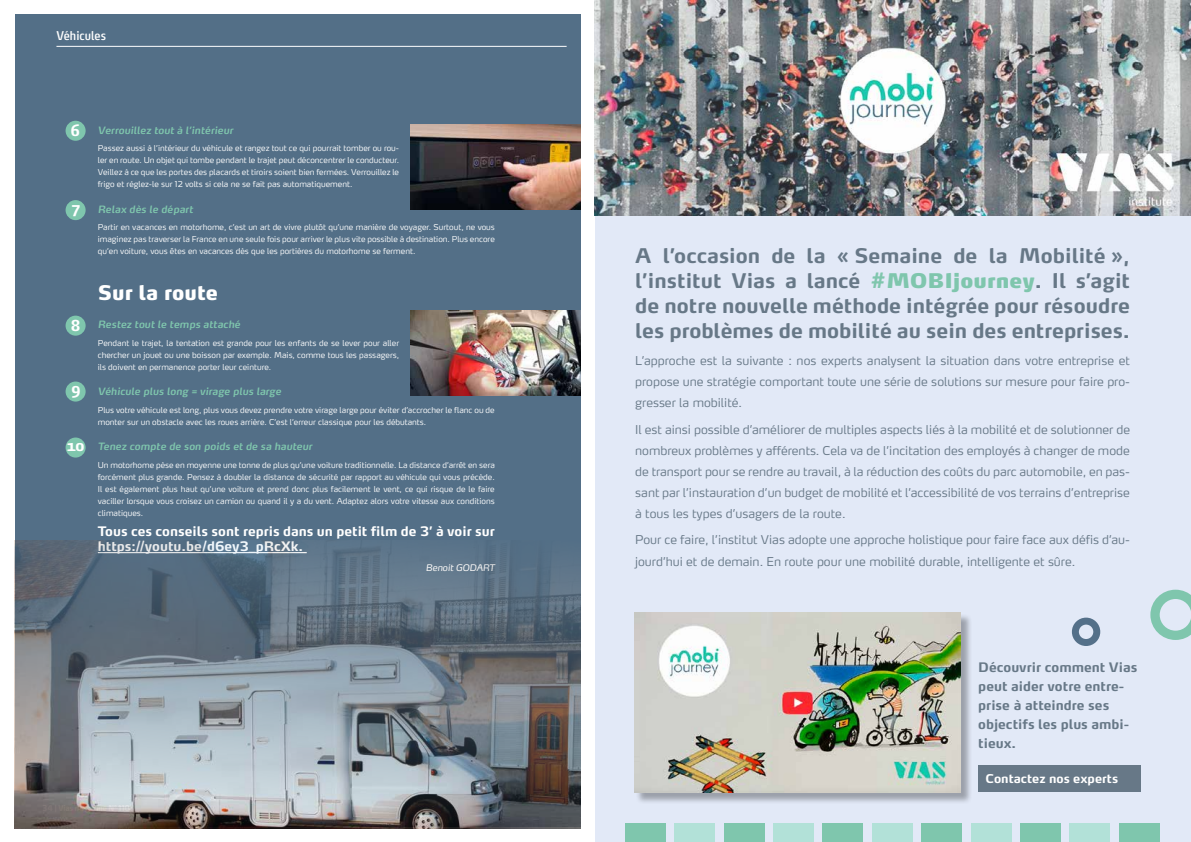
<style>
.page{position:relative;width:1191px;height:842px;background:#fff}
.page>*{position:absolute;margin:0;border:0;box-sizing:border-box;transform-origin:0 0}
.t1{font:700 20px/25px "Max OT";color:#677887;text-align:justify}
.t2{font:900 20px "Max OT";color:#fff}
.t3{font:700 15px "Max OT";color:#fff}
.t4{font:700 13px/19px "Max OT";color:#677887}
.t5{font:700 13px/15px "Max OT";color:#fff}
.t6{font:300 12px/21px "Max OT";color:#677887;text-align:justify}
.t7{font:700 12px "Max OT";color:#fff}
.t8{font:condensed 12px "Max OT";color:#fff}
.t9{font:italic 600 10px "Max OT";color:#7fc6ad}
.t10{font:italic 9px "Max OT";letter-spacing:-.01em;color:#fff}
.t11{font:300 8px/12px "Max OT";color:#fff;text-align:justify}
.s1{font-weight:900;color:#7fc6ad}
</style>
<div class="page">
<div style="left:15px;top:14px;width:565px;height:812px;background:#536f87"></div>
<div style="left:595px;top:204px;width:596px;height:638px;background:#e2e9f7"></div>
<img style="left:594px;top:1px;width:597px;height:214px">
<div style="left:636px;top:614px;width:336px;height:191px;background:#000;opacity:.31"></div>
<img style="left:634px;top:612px;width:326px;height:180px">
<div style="left:978px;top:765px;width:162px;height:27px;background:#677887"></div>
<div style="left:1071px;top:618px;width:29px;height:28px;border:7px solid #547089;border-radius:50%"></div>
<svg style="left:1150px;top:590px;width:41px;height:50px"></svg>
<div style="left:625px;top:824px;width:40px;height:18px;background:#7fc6ad"></div>
<div style="left:674px;top:824px;width:41px;height:18px;background:#b2e1d8"></div>
<div style="left:724px;top:824px;width:40px;height:18px;background:#7fc6ad"></div>
<div style="left:773px;top:824px;width:40px;height:18px;background:#b2e1d8"></div>
<div style="left:822px;top:824px;width:41px;height:18px;background:#7fc6ad"></div>
<div style="left:872px;top:824px;width:40px;height:18px;background:#b2e1d8"></div>
<div style="left:921px;top:824px;width:41px;height:18px;background:#7fc6ad"></div>
<div style="left:970px;top:824px;width:41px;height:18px;background:#b2e1d8"></div>
<div style="left:1020px;top:824px;width:40px;height:18px;background:#7fc6ad"></div>
<div style="left:1069px;top:824px;width:41px;height:18px;background:#b2e1d8"></div>
<div style="left:1119px;top:824px;width:40px;height:18px;background:#7fc6ad"></div>
<img style="left:410px;top:310px;width:170px;height:85px">
<img style="left:410px;top:125px;width:170px;height:85px">
<div style="left:66px;top:121px;width:20px;height:20px;background:#7fc6ad;border-radius:50%"></div>
<div style="left:66px;top:200px;width:20px;height:20px;background:#7fc6ad;border-radius:50%"></div>
<div style="left:66px;top:316px;width:20px;height:20px;background:#7fc6ad;border-radius:50%"></div>
<div style="left:66px;top:381px;width:20px;height:21px;background:#7fc6ad;border-radius:50%"></div>
<div style="left:66px;top:437px;width:20px;height:21px;background:#7fc6ad;border-radius:50%"></div>
<img style="left:15px;top:540px;width:565px;height:288px">
<hr style="left:56px;top:46px;width:510px;height:1px;background:#fff">
<h3 class="t8" style="left:56px;top:28px;width:51px">Véhicules</h3>
<h2 class="t3" style="left:70px;top:121px;width:12px">6</h2>
<h2 class="t3" style="left:71px;top:197px;width:12px">7</h2>
<h2 class="t3" style="left:70px;top:315px;width:12px">8</h2>
<h2 class="t3" style="left:71px;top:379px;width:12px">9</h2>
<h2 class="t3" style="left:66px;top:436px;width:21px">10</h2>
<p class="t9" style="left:98px;top:123px;width:137px">Verrouillez tout à l’intérieur</p>
<p class="t11" style="left:98px;top:142px;width:303px">Passez aussi à l’intérieur du véhicule et rangez tout ce qui pourrait tomber ou rou&shy;ler en route. Un objet qui tombe pendant le trajet peut déconcentrer le conducteur.<br>Veillez à ce que les portes des placards et tiroirs soient bien fermées. Verrouillez le frigo et réglez-le sur 12 volts si cela ne se fait pas automatiquement.</p>
<p class="t9" style="left:98px;top:202px;width:97px">Relax dès le départ</p>
<p class="t11" style="left:98px;top:221px;width:398px">Partir en vacances en motorhome, c’est un art de vivre plutôt qu’une manière de voyager. Surtout, ne vous imaginez pas traverser la France en une seule fois pour arriver le plus vite possible à destination. Plus encore qu’en voiture, vous êtes en vacances dès que les portières du motorhome se ferment.</p>
<h1 class="t2" style="left:98px;top:279px;width:122px">Sur la route</h1>
<p class="t9" style="left:98px;top:318px;width:144px">Restez tout le temps attaché</p>
<p class="t11" style="left:98px;top:337px;width:303px">Pendant le trajet, la tentation est grande pour les enfants de se lever pour aller chercher un jouet ou une boisson par exemple. Mais, comme tous les passagers, ils doivent en permanence porter leur ceinture.</p>
<p class="t9" style="left:98px;top:385px;width:185px">Véhicule plus long = virage plus large</p>
<p class="t11" style="left:98px;top:404px;width:398px">Plus votre véhicule est long, plus vous devez prendre votre virage large pour éviter d’accrocher le flanc ou de monter sur un obstacle avec les roues arrière. C’est l’erreur classique pour les débutants.</p>
<p class="t9" style="left:98px;top:440px;width:216px">Tenez compte de son poids et de sa hauteur</p>
<p class="t11" style="left:98px;top:459px;width:398px">Un motorhome pèse en moyenne une tonne de plus qu’une voiture traditionnelle. La distance d’arrêt en sera forcément plus grande. Pensez à doubler la distance de sécurité par rapport au véhicule qui vous précède.<br>Il est également plus haut qu’une voiture et prend donc plus facilement le vent, ce qui risque de le faire vaciller lorsque vous croisez un camion ou quand il y a du vent. Adaptez alors votre vitesse aux conditions climatiques.</p>
<h3 class="t5" style="left:98px;top:524px;width:398px">Tous ces conseils sont repris dans un petit film de 3’ à voir sur https://youtu.be/d6ey3_pRcXk.</h3>
<p class="t10" style="left:426px;top:561px;width:70px">Benoit GODART</p>
<h1 class="t1" style="left:635px;top:243px;width:496px">A l’occasion de la « Semaine de la Mobilité », l’institut Vias a lancé <span class="s1">#MOBIjourney</span>. Il s’agit de notre nouvelle méthode intégrée pour résoudre les problèmes de mobilité au sein des entreprises.</h1>
<h3 class="t6" style="left:635px;top:350px;width:496px">L’approche est la suivante : nos experts analysent la situation dans votre entreprise et propose une stratégie comportant toute une série de solutions sur mesure pour faire pro&shy;gresser la mobilité.</h3>
<p class="t6" style="left:635px;top:419px;width:496px">Il est ainsi possible d’améliorer de multiples aspects liés à la mobilité et de solutionner de nombreux problèmes y afférents. Cela va de l’incitation des employés à changer de mode de transport pour se rendre au travail, à la réduction des coûts du parc automobile, en pas&shy;sant par l’instauration d’un budget de mobilité et l’accessibilité de vos terrains d’entreprise à tous les types d’usagers de la route.</p>
<h3 class="t6" style="left:635px;top:529px;width:496px;line-height:22px">Pour ce faire, l’institut Vias adopte une approche holistique pour faire face aux défis d’au&shy;jourd’hui et de demain. En route pour une mobilité durable, intelligente et sûre.</h3>
<h3 class="t4" style="left:978px;top:658px;width:161px">Découvrir comment Vias peut aider votre entre&shy;prise à atteindre ses objectifs les plus ambi&shy;tieux.</h3>
<h3 class="t7" style="left:985px;top:770px;width:134px">Contactez nos experts</h3>
</div>
